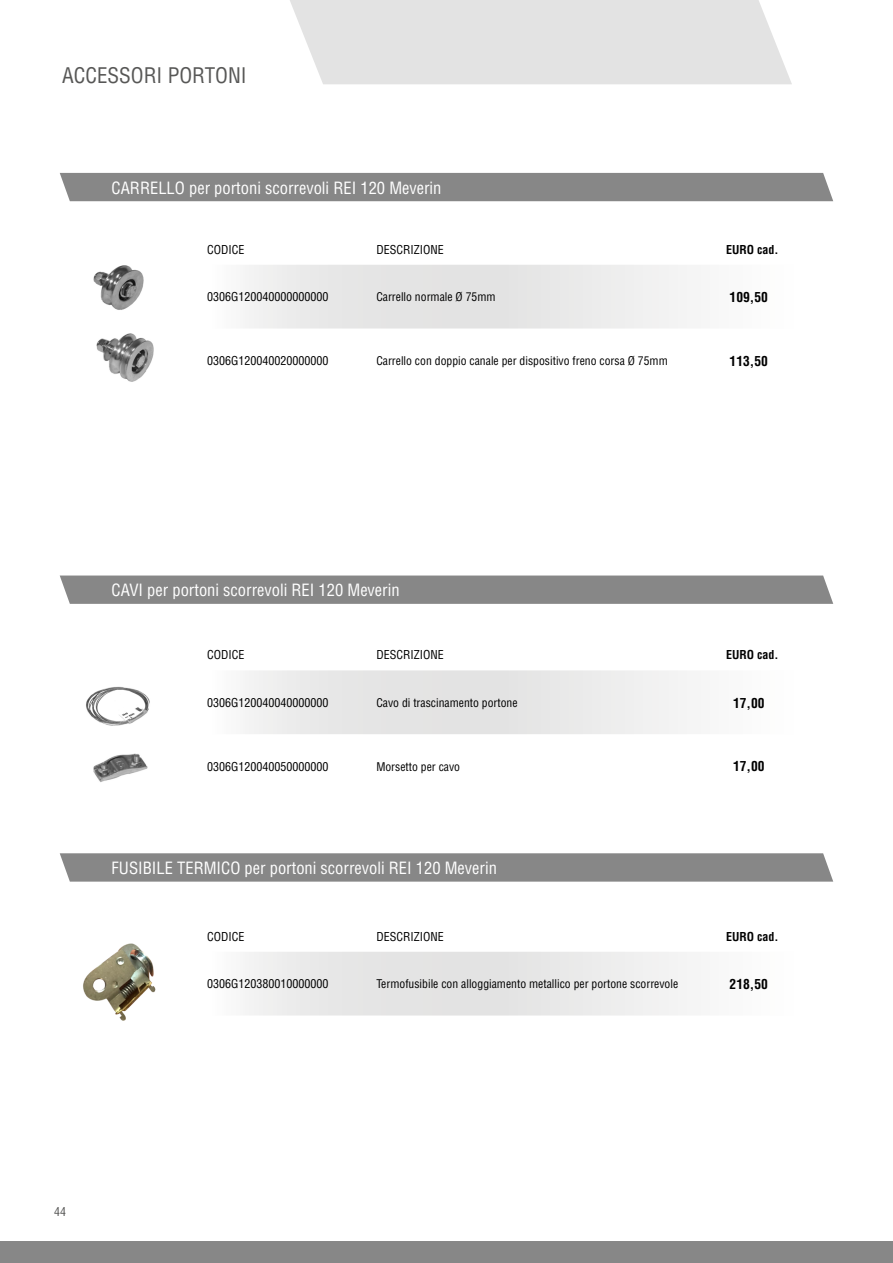
<style>
.page{position:relative;width:893px;height:1263px;background:#fff}
.page>*{position:absolute;margin:0;border:0;box-sizing:border-box;transform-origin:0 0}
.t1{font:condensed 21px "Helvetica";color:#575756}
.t2{font:condensed 16.5px "Helvetica";color:#fff}
.t3{font:700 condensed 13.5px "Helvetica";color:#000}
.t4{font:condensed 12px "Helvetica";color:#000}
.t5{font:700 condensed 12px "Helvetica";color:#000}
.t6{font:condensed 12px "Helvetica";color:#575756}
.t7{font:condensed 11.7px "Helvetica";color:#000}
</style>
<div class="page">
<div style="left:0;top:1242px;width:893px;height:21px;background:#878787"></div>
<div style="left:290px;top:0;width:502px;height:84px;background:#e3e3e3"></div>
<div style="left:60px;top:173px;width:773px;height:28px;background:#878787"></div>
<svg style="left:245px;top:265px;width:442px;height:63px"></svg>
<svg style="left:245px;top:670px;width:442px;height:64px"></svg>
<svg style="left:245px;top:952px;width:442px;height:63px"></svg>
<img style="left:93px;top:265px;width:51px;height:45px">
<img style="left:96px;top:333px;width:58px;height:49px">
<img style="left:86px;top:686px;width:64px;height:40px">
<img style="left:93px;top:753px;width:55px;height:29px">
<img style="left:83px;top:943px;width:73px;height:78px">
<svg style="left:60px;top:575px;width:773px;height:29px;background:#8b8b8b"></svg>
<svg style="left:60px;top:853px;width:773px;height:29px;background:#8b8b8b"></svg>
<h1 class="t1" style="left:62px;top:63px;width:186px">ACCESSORI PORTONI</h1>
<h2 class="t2" style="left:112px;top:177px;width:331px">CARRELLO per portoni scorrevoli REI 120 Meverin</h2>
<p class="t4" style="left:207px;top:242px;width:39px">CODICE</p>
<p class="t4" style="left:376px;top:242px;width:69px">DESCRIZIONE</p>
<p class="t5" style="left:726px;top:242px;width:54px">EURO cad.</p>
<p class="t4" style="left:207px;top:290px;width:123px">0306G120040000000000</p>
<p class="t7" style="left:376px;top:290px;width:121px">Carrello normale Ø 75mm</p>
<p class="t3" style="left:730px;top:289px;width:40px">109,50</p>
<p class="t4" style="left:207px;top:353px;width:123px">0306G120040020000000</p>
<p class="t7" style="left:376px;top:353px;width:293px">Carrello con doppio canale per dispositivo freno corsa Ø 75mm</p>
<p class="t3" style="left:730px;top:352px;width:40px">113,50</p>
<h2 class="t2" style="left:112px;top:580px;width:290px">CAVI per portoni scorrevoli REI 120 Meverin</h2>
<p class="t4" style="left:207px;top:647px;width:39px">CODICE</p>
<p class="t4" style="left:376px;top:647px;width:69px">DESCRIZIONE</p>
<p class="t5" style="left:726px;top:647px;width:54px">EURO cad.</p>
<p class="t4" style="left:207px;top:695px;width:123px">0306G120040040000000</p>
<p class="t7" style="left:376px;top:695px;width:143px">Cavo di trascinamento portone</p>
<p class="t3" style="left:733px;top:694px;width:33px">17,00</p>
<p class="t4" style="left:207px;top:759px;width:123px">0306G120040050000000</p>
<p class="t7" style="left:376px;top:759px;width:85px">Morsetto per cavo</p>
<p class="t3" style="left:733px;top:758px;width:33px">17,00</p>
<h2 class="t2" style="left:112px;top:858px;width:387px">FUSIBILE TERMICO per portoni scorrevoli REI 120 Meverin</h2>
<p class="t6" style="left:54px;top:1204px;width:13px">44</p>
<p class="t4" style="left:207px;top:929px;width:39px">CODICE</p>
<p class="t4" style="left:376px;top:929px;width:69px">DESCRIZIONE</p>
<p class="t5" style="left:726px;top:929px;width:54px">EURO cad.</p>
<p class="t4" style="left:207px;top:976px;width:123px">0306G120380010000000</p>
<p class="t7" style="left:376px;top:977px;width:303px">Termofusibile con alloggiamento metallico per portone scorrevole</p>
<p class="t3" style="left:730px;top:976px;width:40px">218,50</p>
</div>
